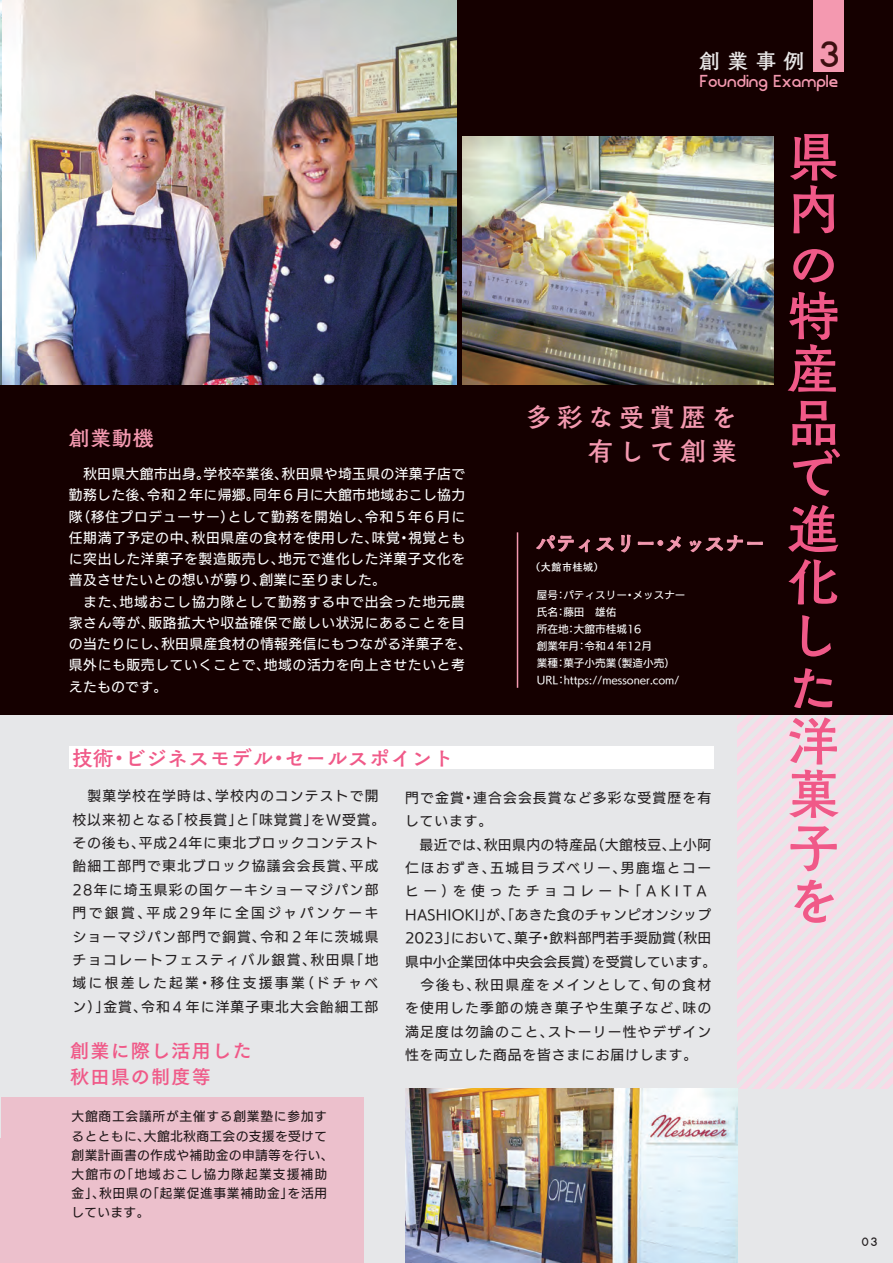
<style>
.page{position:relative;width:893px;height:1263px;background:#e6e7e9}
.page>*{position:absolute;margin:0;border:0;box-sizing:border-box;transform-origin:0 0}
.t1{font:54.15px/53.1px "Tsuku Old Gothic Std B";color:#f05988}
.t2{font:26.55px/34px "Tsuku Old Gothic Std B";letter-spacing:.16em;color:#f499b0;text-align:right}
.t3{font:21.3px "Tsuku Old Gothic Std B";color:#f05988}
.t4{font:21.3px "Tsuku Old Gothic Std B";letter-spacing:-.06em;color:#f499b0}
.t5{font:21.3px "Tsuku Old Gothic Std B";color:#fff}
.t6{font:19.2px/25.5px "Tsuku Go Pro B";letter-spacing:.06em;color:#f05988}
.t7{font:18px "FOT Blue Yonder";color:#f499b0}
.t8{font:13.8px/23.4px "UD Kakugo Small Pr 6 N M";letter-spacing:.08em;color:#231f20}
.t9{font:13.8px/21.3px "UD Kakugo Small Pr 6 N M";letter-spacing:.04em;color:#fff}
.t10{font:12.75px/19.2px "UD Kakugo Small Pr 6 N M";letter-spacing:.05em;color:#231f20}
.t11{font:12.75px "FOT Blue Yonder";color:#231f20}
.t12{font:10.65px/17px "UD Kakugo Small Pr 6 N M";color:#fff}
.t13{font:10.65px "Tsuku Old Gothic Std B";color:#fff}
.s1{font-family:"FOT Blue Yonder";font-size:38.25px;color:#150000}
</style>
<div class="page">
<div style="left:737px;top:0;width:156px;height:1089px;background:linear-gradient(to right,#f0dee7,#efdee7)"></div>
<div style="left:0;top:0;width:893px;height:714px;background:#150000"></div>
<img style="left:0;top:0;width:456px;height:384px">
<div style="left:1px;top:1097px;width:363px;height:166px;background:#ecc0cc"></div>
<hr style="left:0;top:1138px;width:1px;height:125px;background:#f499b0">
<img style="left:462px;top:137px;width:311px;height:247px">
<div style="left:814px;top:0;width:30px;height:71px;background:#f499b0"></div>
<div style="left:69px;top:746px;width:644px;height:23px;background:#fff"></div>
<img style="left:405px;top:1089px;width:332px;height:174px">
<svg style="left:536px;top:535px;width:54px;height:17px"></svg>
<svg style="left:596px;top:538px;width:18px;height:13px"></svg>
<svg style="left:621px;top:534px;width:10px;height:19px"></svg>
<svg style="left:638px;top:536px;width:43px;height:15px"></svg>
<svg style="left:690px;top:535px;width:73px;height:17px"></svg>
<hr style="left:517px;top:532px;width:1px;height:156px;background:#f499b0">
<h3 class="t5" style="left:699px;top:45px;width:142px">創業事例 <span class="s1">3</span></h3>
<h3 class="t7" style="left:699px;top:69px;width:140px">Founding Example</h3>
<h3 class="t4" style="left:69px;top:422px;width:87px">創業動機</h3>
<p class="t9" style="left:69px;top:464px;width:405px">　秋田県大館市出身。学校卒業後、秋田県や埼玉県の洋菓子店で勤務した後、令和２年に帰郷。同年６月に大館市地域おこし協力隊（移住プロデューサー）として勤務を開始し、令和５年６月に任期満了予定の中、秋田県産の食材を使用した、味覚・視覚ともに突出した洋菓子を製造販売し、地元で進化した洋菓子文化を普及させたいとの想いが募り、創業に至りました。<br>　また、地域おこし協力隊として勤務する中で出会った地元農家さん等が、販路拡大や収益確保で厳しい状況にあることを目の当たりにし、秋田県産食材の情報発信にもつながる洋菓子を、県外にも販売していくことで、地域の活力を向上させたいと考えたものです。</p>
<h3 class="t3" style="left:71px;top:742px;width:384px">技術・ビジネスモデル・セールスポイント</h3>
<h2 class="t2" style="left:526px;top:399px;width:213px">多彩な受賞歴を有して創業</h2>
<h3 class="t4" style="left:535px;top:527px;width:232px">パティスリー・メッスナー</h3>
<p class="t13" style="left:530px;top:559px;width:76px">（大館市桂城）</p>
<p class="t12" style="left:537px;top:587px;width:150px">屋号：パティスリー・メッスナー氏名：藤田　雄佑<br>所在地：大館市桂城16<br>創業年月：令和４年12月<br>業種：菓子小売業（製造小売）<br>URL：https://messoner.com/</p>
<p class="t8" style="left:73px;top:785px;width:314px">　製菓学校在学時は、学校内のコンテストで開校以来初となる「校長賞」と「味覚賞」をW受賞。その後も、平成24年に東北ブロックコンテスト飴細工部門で東北ブロック協議会会長賞、平成<br>28年に埼玉県彩の国ケーキショーマジパン部門で銀賞、平成29年に全国ジャパンケーキショーマジパン部門で銅賞、令和２年に茨城県チョコレートフェスティバル銀賞、秋田県「地域に根差した起業・移住支援事業（ドチャベン）」金賞、令和４年に洋菓子東北大会飴細工部</p>
<h3 class="t6" style="left:70px;top:1036px;width:183px">創業に際し活用した秋田県の制度等</h3>
<p class="t10" style="left:72px;top:1107px;width:263px">大館商工会議所が主催する創業塾に参加するとともに、大館北秋商工会の支援を受けて創業計画書の作成や補助金の申請等を行い、大館市の「地域おこし協力隊起業支援補助金」、秋田県の「起業促進事業補助金」を活用しています。</p>
<p class="t8" style="left:405px;top:786px;width:312px">門で金賞・連合会会長賞など多彩な受賞歴を有しています。<br>　最近では、秋田県内の特産品（大館枝豆、上小阿仁ほおずき、五城目ラズベリー、男鹿塩とコーヒー）を使ったチョコレート「AKITA<br>HASHIOKI」が、「あきた食のチャンピオンシップ<br>2023」において、菓子・飲料部門若手奨励賞（秋田県中小企業団体中央会会長賞）を受賞しています。　今後も、秋田県産をメインとして、旬の食材を使用した季節の焼き菓子や生菓子など、味の満足度は勿論のこと、ストーリー性やデザイン性を両立した商品を皆さまにお届けします。</p>
<h1 class="t1" style="left:787px;top:128px;width:55px">県内の特産品で進化した洋菓子を</h1>
<p class="t11" style="left:862px;top:1233px;width:17px">03</p>
</div>
